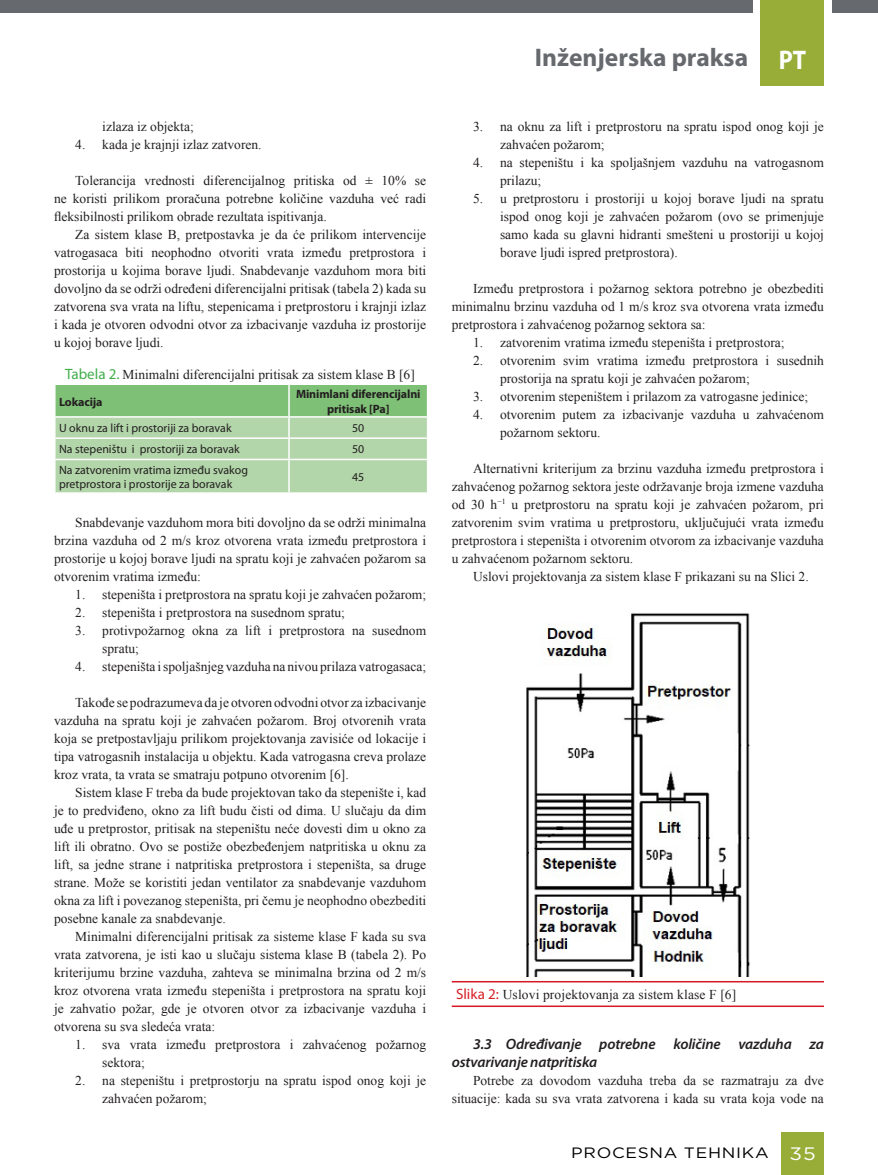
<style>
.page{position:relative;width:878px;height:1175px;background:#fff}
.page>*{position:absolute;margin:0;border:0;box-sizing:border-box;transform-origin:0 0}
.t1{font:700 27px "Myriad Pro";color:#fff;scale:.9 1}
.t2{font:700 25.5px "Myriad Pro";color:#66696e}
.t3{font:18px "Gotham Pro";color:#fff;scale:1.15 1}
.t4{font:italic 600 15px/18px "Myriad Pro";letter-spacing:-.01em;color:#231f20}
.t5{font:15px "Gotham Pro";letter-spacing:.04em;color:#000;scale:1.15 1}
.t6{font:13.5px/18px "Times New Roman";color:#231f20;text-align:justify}
.t7{font:12px/14.4px "Myriad Pro";color:#231f20}
.t8{font:700 12px/14.4px "Myriad Pro";letter-spacing:-.01em;color:#231f20;text-align:center}
.s1{font-family:"Myriad Pro";font-size:15px;color:#40ae49}
.s2{font-family:"Myriad Pro";font-size:15px;color:#d62027}
</style>
<div class="page">
<div style="left:0;top:0;width:752px;height:13px;background:#66696e"></div>
<div style="left:761px;top:0;width:63px;height:85px;background:#98ad38"></div>
<div style="left:832px;top:0;width:46px;height:13px;background:#66696e"></div>
<div style="left:781px;top:1132px;width:43px;height:42px;background:#98ad38"></div>
<svg style="left:55px;top:385px;width:373px;height:107px;background:#a3cf9b"></svg>
<hr style="left:54px;top:460px;width:2px;height:32px;background:#fff">
<hr style="left:288px;top:460px;width:2px;height:32px;background:#fff">
<hr style="left:427px;top:460px;width:1px;height:32px;background:#fff">
<hr style="left:54px;top:416px;width:235px;height:1px;background:#fff">
<hr style="left:54px;top:437px;width:235px;height:2px;background:#fff">
<hr style="left:54px;top:458px;width:235px;height:2px;background:#fff">
<hr style="left:289px;top:416px;width:139px;height:1px;background:#fff">
<hr style="left:289px;top:437px;width:139px;height:2px;background:#fff">
<hr style="left:289px;top:458px;width:139px;height:2px;background:#fff">
<hr style="left:452px;top:980px;width:372px;height:2px;background:#d61724">
<hr style="left:452px;top:1005px;width:372px;height:2px;background:#d61724">
<img style="left:526px;top:613px;width:224px;height:363px">
<p class="t6" style="left:102px;top:117px;width:93px">izlaza iz objekta;</p>
<p class="t6" style="left:75px;top:135px;width:188px">4. kada je krajnji izlaz zatvoren.</p>
<p class="t6" style="left:54px;top:171px;width:374px;text-indent:21px">Tolerancija vrednosti diferencijalnog pritiska od ± 10% se ne koristi prilikom proračuna potrebne količine vazduha već radi fleksibilnosti prilikom obrade rezultata ispitivanja.</p>
<p class="t6" style="left:54px;top:225px;width:374px;text-indent:21px">Za sistem klase B, pretpostavka je da će prilikom intervencije vatrogasaca biti neophodno otvoriti vrata između pretprostora i prostorija u kojima borave ljudi. Snabdevanje vazduhom mora biti dovoljno da se održi određeni diferencijalni pritisak (tabela 2) kada su zatvorena sva vrata na liftu, stepenicama i pretprostoru i krajnji izlaz i kada je otvoren odvodni otvor za izbacivanje vazduha iz prostorije u kojoj borave ljudi.</p>
<p class="t6" style="left:65px;top:365px;width:351px"><span class="s1">Tabela 2.</span> Minimalni diferencijalni pritisak za sistem klase B [6]</p>
<p class="t8" style="left:59px;top:394px;width:45px">Lokacija</p>
<p class="t8" style="left:296px;top:386px;width:126px">Minimlani diferencijalni pritisak [Pa]</p>
<p class="t7" style="left:59px;top:420px;width:174px">U oknu za lift i prostoriji za boravak</p>
<p class="t7" style="left:352px;top:420px;width:14px">50</p>
<p class="t7" style="left:59px;top:442px;width:182px">Na stepeništu i prostoriji za boravak</p>
<p class="t7" style="left:352px;top:442px;width:14px">50</p>
<p class="t7" style="left:59px;top:462px;width:190px">Na zatvorenim vratima između svakog pretprostora i prostorije za boravak</p>
<p class="t7" style="left:352px;top:469px;width:14px">45</p>
<p class="t6" style="left:54px;top:513px;width:374px;text-indent:21px">Snabdevanje vazduhom mora biti dovoljno da se održi minimalna brzina vazduha od 2 m/s kroz otvorena vrata između pretprostora i prostorije u kojoj borave ljudi na spratu koji je zahvaćen požarom sa otvorenim vratima između:</p>
<p class="t6" style="left:75px;top:585px;width:352px">1. stepeništa i pretprostora na spratu koji je zahvaćen požarom;</p>
<p class="t6" style="left:75px;top:603px;width:271px">2. stepeništa i pretprostora na susednom spratu;</p>
<p class="t6" style="left:102px;top:621px;width:325px;text-indent:-27px">3. protivpožarnog okna za lift i pretprostora na susednom spratu;</p>
<p class="t6" style="left:75px;top:657px;width:352px">4. stepeništa i spoljašnjeg vazduha na nivou prilaza vatrogasaca;</p>
<p class="t6" style="left:54px;top:693px;width:374px;text-indent:21px">Takođe se podrazumeva da je otvoren odvodni otvor za izbacivanje vazduha na spratu koji je zahvaćen požarom. Broj otvorenih vrata koja se pretpostavljaju prilikom projektovanja zavisiće od lokacije i tipa vatrogasnih instalacija u objektu. Kada vatrogasna creva prolaze kroz vrata, ta vrata se smatraju potpuno otvorenim [6].</p>
<p class="t6" style="left:54px;top:783px;width:374px;text-indent:21px">Sistem klase F treba da bude projektovan tako da stepenište i, kad je to predviđeno, okno za lift budu čisti od dima. U slučaju da dim uđe u pretprostor, pritisak na stepeništu neće dovesti dim u okno za lift ili obratno. Ovo se postiže obezbeđenjem natpritiska u oknu za lift, sa jedne strane i natpritiska pretprostora i stepeništa, sa druge strane. Može se koristiti jedan ventilator za snabdevanje vazduhom okna za lift i povezanog stepeništa, pri čemu je neophodno obezbediti posebne kanale za snabdevanje.</p>
<p class="t6" style="left:54px;top:927px;width:374px;text-indent:21px">Minimalni diferencijalni pritisak za sisteme klase F kada su sva vrata zatvorena, je isti kao u slučaju sistema klase B (tabela 2). Po kriterijumu brzine vazduha, zahteva se minimalna brzina od 2 m/s kroz otvorena vrata između stepeništa i pretprostora na spratu koji je zahvatio požar, gde je otvoren otvor za izbacivanje vazduha i otvorena su sva sledeća vrata:</p>
<p class="t6" style="left:102px;top:1035px;width:325px;text-indent:-27px">1. sva vrata između pretprostora i zahvaćenog požarnog sektora;</p>
<p class="t6" style="left:102px;top:1071px;width:325px;text-indent:-27px">2. na stepeništu i pretprostorju na spratu ispod onog koji je zahvaćen požarom;</p>
<p class="t2" style="left:535px;top:41px;width:215px">Inženjerska praksa</p>
<p class="t1" style="left:778px;top:43px;width:32px">PT</p>
<p class="t6" style="left:500px;top:117px;width:325px;text-indent:-27px">3. na oknu za lift i pretprostoru na spratu ispod onog koji je zahvaćen požarom;</p>
<p class="t6" style="left:500px;top:153px;width:325px;text-indent:-27px">4. na stepeništu i ka spoljašnjem vazduhu na vatrogasnom prilazu;</p>
<p class="t6" style="left:500px;top:189px;width:325px;text-indent:-27px">5. u pretprostoru i prostoriji u kojoj borave ljudi na spratu ispod onog koji je zahvaćen požarom (ovo se primenjuje samo kada su glavni hidranti smešteni u prostoriji u kojoj borave ljudi ispred pretprostora).</p>
<p class="t6" style="left:452px;top:279px;width:374px;text-indent:21px">Između pretprostora i požarnog sektora potrebno je obezbediti minimalnu brzinu vazduha od 1 m/s kroz sva otvorena vrata između pretprostora i zahvaćenog požarnog sektora sa:</p>
<p class="t6" style="left:473px;top:333px;width:313px">1. zatvorenim vratima između stepeništa i pretprostora;</p>
<p class="t6" style="left:500px;top:351px;width:325px;text-indent:-27px">2. otvorenim svim vratima između pretprostora i susednih prostorija na spratu koji je zahvaćen požarom;</p>
<p class="t6" style="left:473px;top:387px;width:337px">3. otvorenim stepeništem i prilazom za vatrogasne jedinice;</p>
<p class="t6" style="left:500px;top:405px;width:325px;text-indent:-27px">4. otvorenim putem za izbacivanje vazduha u zahvaćenom požarnom sektoru.</p>
<p class="t6" style="left:452px;top:459px;width:374px;text-indent:21px">Alternativni kriterijum za brzinu vazduha između pretprostora i zahvaćenog požarnog sektora jeste održavanje broja izmene vazduha od 30 h<sup>−1</sup> u pretprostoru na spratu koji je zahvaćen požarom, pri zatvorenim svim vratima u pretprostoru, uključujući vrata između pretprostora i stepeništa i otvorenim otvorom za izbacivanje vazduha u zahvaćenom požarnom sektoru.</p>
<p class="t6" style="left:473px;top:567px;width:337px">Uslovi projektovanja za sistem klase F prikazani su na Slici 2.</p>
<p class="t6" style="left:456px;top:985px;width:282px"><span class="s2">Slika 2:</span> Uslovi projektovanja za sistem klase F [6]</p>
<p class="t4" style="left:452px;top:1034px;width:374px;text-indent:21px">3.3 Određivanje potrebne količine vazduha za ostvarivanje natpritiska</p>
<p class="t6" style="left:452px;top:1071px;width:374px;text-align:right">Potrebe za dovodom vazduha treba da se razmatraju za dve situacije: kada su sva vrata zatvorena i kada su vrata koja vode na</p>
<p class="t5" style="left:571px;top:1144px;width:173px">PROCESNA TEHNIKA</p>
<p class="t3" style="left:789px;top:1143px;width:24px">35</p>
</div>
